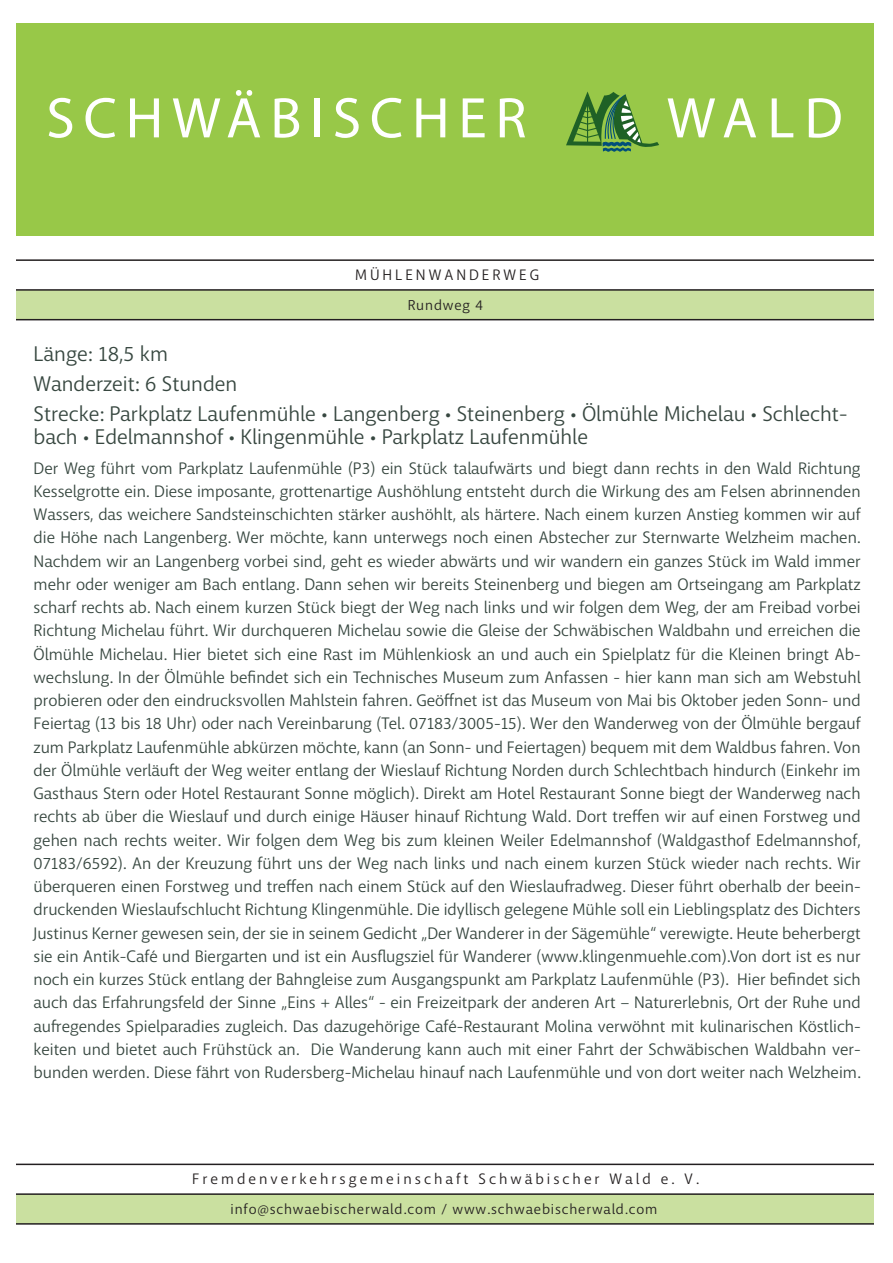
<style>
.page{position:relative;width:893px;height:1263px;background:#fff}
.page>*{position:absolute;margin:0;border:0;box-sizing:border-box;transform-origin:0 0}
.t1{font:57.75px "Myriad Pro";letter-spacing:.15em;color:#fff}
.GZSZ_Copy_positiv_Ed{font:21px/23.2px "Macha";color:#374740}
.GZSZ_Copy_positiv_Ed-2{font:16.5px/23.2px "Macha";color:#374740;text-align:justify}
.copy{font:15px "Macha";letter-spacing:.2em;color:#231f20}
.copy-2{font:14.25px "Macha";letter-spacing:.06em;color:#231f20}
</style>
<div class="page">
<div style="left:0;top:23px;width:891px;height:213px;background:#98c848"></div>
<div style="left:0;top:291px;width:892px;height:29px;background:#cae0a0"></div>
<hr style="left:0;top:289px;width:893px;height:2px;background:#231f20">
<hr style="left:0;top:319px;width:893px;height:1px;background:#231f20">
<hr style="left:0;top:259px;width:893px;height:2px;background:#231f20">
<svg style="left:566px;top:91px;width:93px;height:61px"></svg>
<div style="left:0;top:1195px;width:891px;height:29px;background:#cae0a0"></div>
<hr style="left:0;top:1193px;width:891px;height:2px;background:#231f20">
<hr style="left:0;top:1223px;width:891px;height:1px;background:#231f20">
<hr style="left:0;top:1163px;width:891px;height:2px;background:#231f20">
<div style="left:874px;top:0;width:18px;height:1254px;background:#fff"></div>
<div style="left:0;top:0;width:16px;height:1245px;background:#fff"></div>
<p class="t1" style="left:46px;top:82px;width:482px">SCHWÄBISCHER</p>
<p class="t1" style="left:667px;top:82px;width:178px">WALD</p>
<p class="copy" style="left:355px;top:266px;width:185px">MÜHLENWANDERWEG</p>
<p class="copy-2" style="left:408px;top:296px;width:77px">Rundweg 4</p>
<p class="GZSZ_Copy_positiv_Ed" style="left:34px;top:343px;width:136px">Länge: 18,5 km</p>
<p class="GZSZ_Copy_positiv_Ed" style="left:34px;top:372px;width:205px">Wanderzeit: 6 Stunden</p>
<p class="GZSZ_Copy_positiv_Ed" style="left:34px;top:402px;width:815px">Strecke: Parkplatz Laufenmühle • Langenberg • Steinenberg • Ölmühle Michelau • Schlecht&shy;bach • Edelmannshof • Klingenmühle • Parkplatz Laufenmühle</p>
<p class="GZSZ_Copy_positiv_Ed-2" style="left:34px;top:456px;width:829px">Der Weg führt vom Parkplatz Laufenmühle (P3) ein Stück talaufwärts und biegt dann rechts in den Wald Richtung Kesselgrotte ein. Diese imposante, grottenartige Aushöhlung entsteht durch die Wirkung des am Felsen abrinnenden Wassers, das weichere Sandsteinschichten stärker aushöhlt, als härtere. Nach einem kurzen Anstieg kommen wir auf die Höhe nach Langenberg. Wer möchte, kann unterwegs noch einen Abstecher zur Sternwarte Welzheim machen.<br>Nachdem wir an Langenberg vorbei sind, geht es wieder abwärts und wir wandern ein ganzes Stück im Wald immer mehr oder weniger am Bach entlang. Dann sehen wir bereits Steinenberg und biegen am Ortseingang am Parkplatz scharf rechts ab. Nach einem kurzen Stück biegt der Weg nach links und wir folgen dem Weg, der am Freibad vorbei Richtung Michelau führt. Wir durchqueren Michelau sowie die Gleise der Schwäbischen Waldbahn und erreichen die Ölmühle Michelau. Hier bietet sich eine Rast im Mühlenkiosk an und auch ein Spielplatz für die Kleinen bringt Ab&shy;wechslung. In der Ölmühle befindet sich ein Technisches Museum zum Anfassen - hier kann man sich am Webstuhl probieren oder den eindrucksvollen Mahlstein fahren. Geöffnet ist das Museum von Mai bis Oktober jeden Sonn- und Feiertag (13 bis 18 Uhr) oder nach Vereinbarung (Tel. 07183/3005-15). Wer den Wanderweg von der Ölmühle bergauf zum Parkplatz Laufenmühle abkürzen möchte, kann (an Sonn- und Feiertagen) bequem mit dem Waldbus fahren. Von der Ölmühle verläuft der Weg weiter entlang der Wieslauf Richtung Norden durch Schlechtbach hindurch (Einkehr im Gasthaus Stern oder Hotel Restaurant Sonne möglich). Direkt am Hotel Restaurant Sonne biegt der Wanderweg nach rechts ab über die Wieslauf und durch einige Häuser hinauf Richtung Wald. Dort treffen wir auf einen Forstweg und gehen nach rechts weiter. Wir folgen dem Weg bis zum kleinen Weiler Edelmannshof (Waldgasthof Edelmannshof, 07183/6592). An der Kreuzung führt uns der Weg nach links und nach einem kurzen Stück wieder nach rechts. Wir überqueren einen Forstweg und treffen nach einem Stück auf den Wieslaufradweg. Dieser führt oberhalb der beein&shy;druckenden Wieslaufschlucht Richtung Klingenmühle. Die idyllisch gelegene Mühle soll ein Lieblingsplatz des Dichters Justinus Kerner gewesen sein, der sie in seinem Gedicht „Der Wanderer in der Sägemühle“ verewigte. Heute beherbergt sie ein Antik-Café und Biergarten und ist ein Ausflugsziel für Wanderer (www.klingenmuehle.com).Von dort ist es nur noch ein kurzes Stück entlang der Bahngleise zum Ausgangspunkt am Parkplatz Laufenmühle (P3). Hier befindet sich auch das Erfahrungsfeld der Sinne „Eins + Alles“ - ein Freizeitpark der anderen Art – Naturerlebnis, Ort der Ruhe und aufregendes Spielparadies zugleich. Das dazugehörige Café-Restaurant Molina verwöhnt mit kulinarischen Köstlich&shy;keiten und bietet auch Frühstück an. Die Wanderung kann auch mit einer Fahrt der Schwäbischen Waldbahn ver&shy;bunden werden. Diese fährt von Rudersberg-Michelau hinauf nach Laufenmühle und von dort weiter nach Welzheim.</p>
<p class="copy" style="left:192px;top:1170px;width:508px">Fremdenverkehrsgemeinschaft Schwäbischer Wald e. V.</p>
<p class="copy-2" style="left:231px;top:1200px;width:428px">info@schwaebischerwald.com / www.schwaebischerwald.com</p>
</div>
